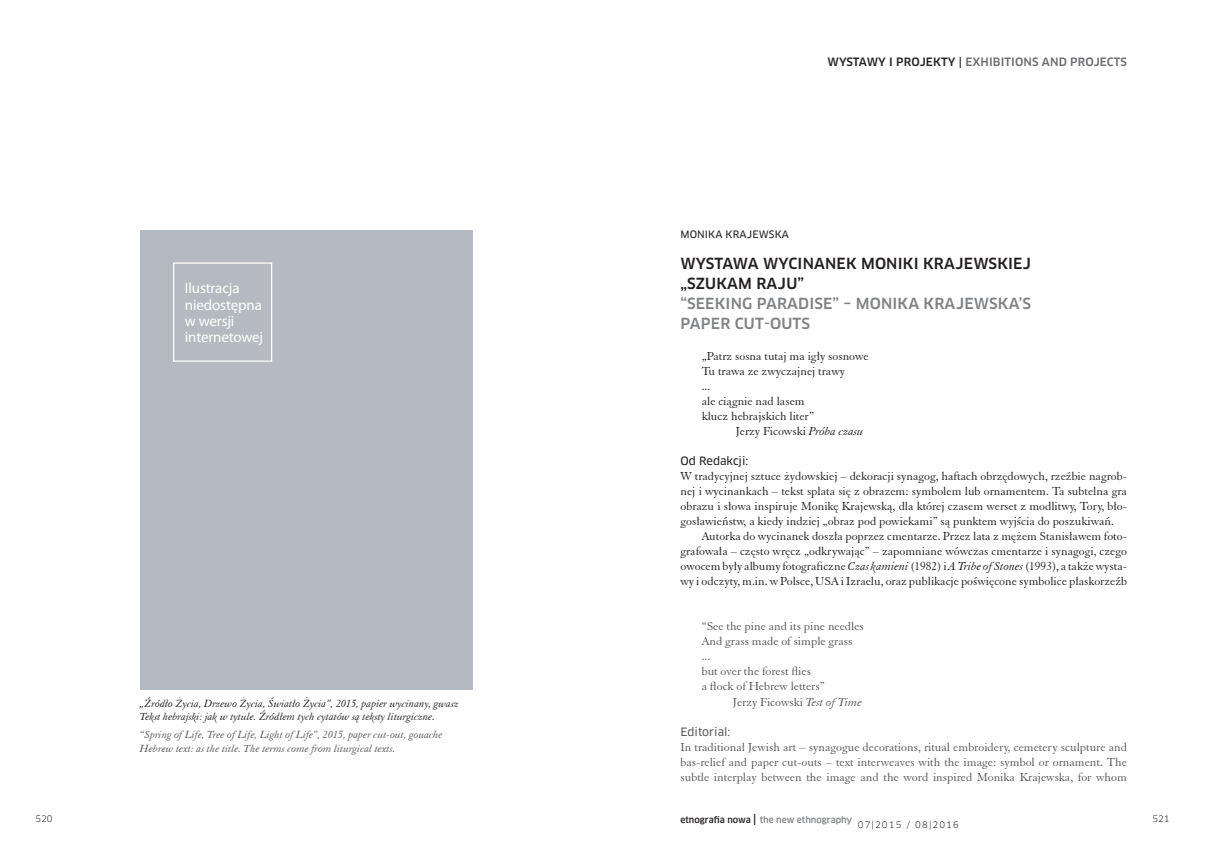
<style>
.page{position:relative;width:1205px;height:851px;background:#fff}
.page>*{position:absolute;margin:0;border:0;box-sizing:border-box;transform-origin:0 0}
.t1{font:500 15px/20px "Clan Pro";letter-spacing:.01em;color:#808285}
.t2{font:500 15px "Clan Pro";letter-spacing:.01em;color:#231f20}
.t3{font:15px/16.2px "Myriad Pro";letter-spacing:-.01em;color:#fff}
.t4{font:12.5px/15px "Elega Garmnd EU";color:#231f20;text-align:justify}
.t5{font:12.5px/15px "Elega Garmnd EU";color:#57585a}
.t6{font:italic 11.25px/13.8px "Elega Garmnd EU";color:#231f20}
.t7{font:italic 11.25px/13.8px "Elega Garmnd EU";color:#57585a}
.t8{font:500 11.25px "Clan Pro";letter-spacing:.01em;color:#6c6d70}
.t9{font:11.25px "Clan Pro News";color:#231f20}
.t10{font:11.25px "Clan Pro News";color:#57585a}
.t11{font:10px "Clan Pro News";letter-spacing:.01em;color:#231f20}
.t12{font:500 8.75px "Clan Pro";color:#808285}
.t13{font:8.75px "Clan Pro";letter-spacing:.13em;color:#231f20}
.s1{color:#262324}
.s2{font-style:italic}
.s3{color:#231f20}
.s4{font-size:11.25px;color:#231f20}
</style>
<div class="page">
<div style="left:140px;top:230px;width:332px;height:459px;background:#b4babf"></div>
<div style="left:173px;top:262px;width:99px;height:100px;border:1px solid #fff"></div>
<p class="t3" style="left:185px;top:280px;width:80px">Ilustracja niedostępna w wersji internetowej</p>
<p class="t6" style="left:140px;top:696px;width:320px">„Źródło Życia, Drzewo Życia, Światło Życia”, 2015, papier wycinany, gwasz<br>Tekst hebrajski: jak w tytule. Źródłem tych cytatów są teksty liturgiczne.</p>
<p class="t7" style="left:140px;top:727px;width:304px">“Spring of Life, Tree of Life, Light of Life”, 2015, paper cut-out, gouache<br>Hebrew text: as the title. The terms come from liturgical texts.</p>
<p class="t8" style="left:827px;top:55px;width:259px"><span class="s1">WYSTAWY I PROJEKTY |</span> EXHI BITIONS AND PROJE</p>
<p class="t8" style="left:1107px;top:55px;width:22px">CTS</p>
<p class="t11" style="left:680px;top:229px;width:110px">MONIKA KRAJEWSKA</p>
<p class="t2" style="left:680px;top:254px;width:27px">WYSTAWA</p>
<p class="t2" style="left:763px;top:254px;width:13px">WYC</p>
<p class="t2" style="left:797px;top:254px;width:17px">INAN</p>
<p class="t2" style="left:836px;top:254px;width:196px">EK MON IKI KRAJEWSKIEJ</p>
<p class="t2" style="left:680px;top:274px;width:125px">„SZUKAM RAJU”</p>
<p class="t1" style="left:680px;top:293px;width:351px">“SEEKING PARAD ISE” – MON IKA KRAJEWSKA’S<br>PAP</p>
<p class="t1" style="left:711px;top:313px;width:92px">ER CUT-OUTS</p>
<p class="t4" style="left:702px;top:349px;width:169px;text-align:left">„Patrz sosna tutaj ma igły sosnowe<br>Tu trawa ze zwyczajnej trawy<br>...<br>ale ciągnie nad lasem<br>klucz hebrajskich liter”</p>
<p class="t4" style="left:736px;top:424px;width:129px">Jerzy Ficowski <span class="s2">Próba czasu</span></p>
<p class="t9" style="left:680px;top:454px;width:70px">OD REDAKCJI:</p>
<p class="t4" style="left:680px;top:469px;width:448px">W tradycyjnej sztuce żydowskiej – dekoracji synagog, haftach obrzędowych, rzeźbie nagrob&shy;nej i wycinankach – tekst splata się z obrazem: symbolem lub ornamentem. Ta subtelna gra obrazu i słowa inspiruje Monikę Krajewską, dla której czasem werset z modlitwy, Tory, bło&shy;gosławieństw, a kiedy indziej „obraz pod powiekami” są punktem wyjścia do poszukiwań.</p>
<p class="t4" style="left:680px;top:529px;width:448px;text-indent:21px">Autorka do wycinanek doszła poprzez cmentarze. Przez lata z mężem Stanisławem foto&shy;grafowała – często wręcz „odkrywając” – zapomniane wówczas cmentarze i synagogi, czego owocem były albumy fotograficzne <span class="s2">Czas kamieni</span> (1982) i <span class="s2">A Tribe of Stones</span> (1993), a także wysta&shy;wy i odczyty, m.in. w Polsce, USA i Izraelu, oraz publikacje poświęcone symbolice płaskorzeźb</p>
<p class="t5" style="left:702px;top:619px;width:164px">“See the pine and its pine needles<br>And grass made of simple grass ...<br>but over the forest flies<br>a flock of Hebrew letters”</p>
<p class="t5" style="left:733px;top:694px;width:131px">Jerzy Ficowski <span class="s2">Test of Time</span></p>
<p class="t10" style="left:680px;top:724px;width:51px">EDITORIAL:</p>
<p class="t5" style="left:680px;top:739px;width:448px;text-align:justify">In traditional Jewish art – synagogue decorations, ritual embroidery, cemetery sculpture and bas-relief and paper cut-outs – text interweaves with the image: symbol or ornament. The subtle interplay between the image and the word inspired Monika Krajewska, for whom</p>
<p class="t13" style="left:35px;top:813px;width:19px">520</p>
<p class="t12" style="left:680px;top:814px;width:173px"><span class="s3">ETNOGRAFIA NOWA</span> <span class="s4">|</span> THE NEW ETHNOGRAPHY</p>
<p class="t13" style="left:1152px;top:813px;width:19px">521</p>
<p class="t13" style="left:858px;top:819px;width:103px">07|2015 / 08|2016</p>
</div>
